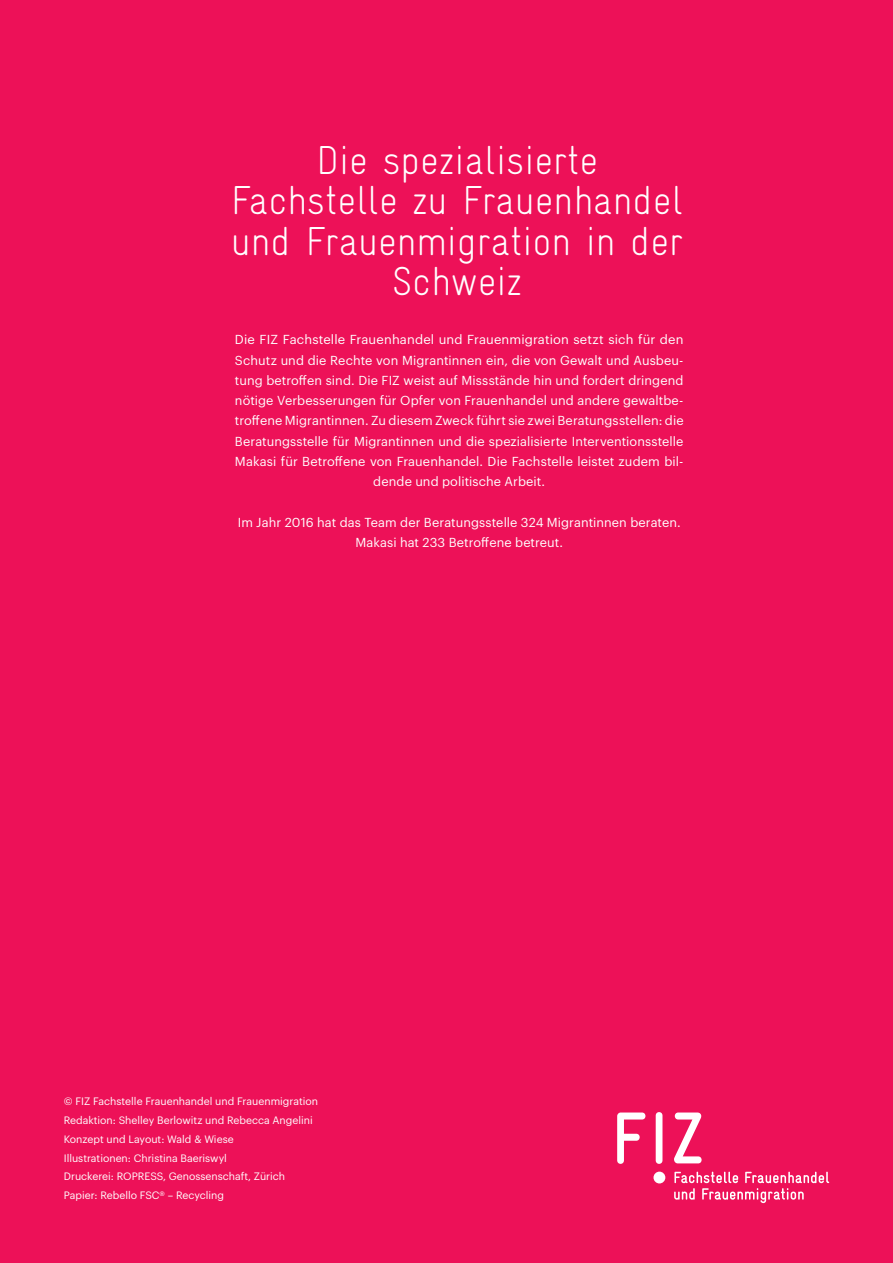
<style>
.page{position:relative;width:893px;height:1263px;background:#ed1158}
.page>*{position:absolute;margin:0;border:0;box-sizing:border-box;transform-origin:0 0}
.t1{font:300 40.5px/40.5px "Gravur Condensed";color:#fff;text-align:center}
.t2{font:12.75px/20.2px "Graphik";letter-spacing:.01em;color:#fff;text-align:center}
.t3{font:10.5px/18.8px "Graphik";color:#fff}
</style>
<div class="page">
<svg style="left:674px;top:1172px;width:155px;height:31px"></svg>
<div style="left:653px;top:1171px;width:12px;height:12px;background:#fff;border-radius:50%"></div>
<svg style="left:617px;top:1112px;width:28px;height:52px"></svg>
<div style="left:656px;top:1112px;width:6px;height:52px;background:#fff;border-radius:3px"></div>
<svg style="left:674px;top:1112px;width:28px;height:51px"></svg>
<h1 class="t1" style="left:231px;top:139px;width:454px">Die spezialisierte<br>Fachstelle zu Frauenhandel und Frauenmigration in der<br>Schweiz</h1>
<p class="t2" style="left:235px;top:328px;width:450px">Die FIZ Fachstelle Frauenhandel und Frauenmigration setzt sich für den Schutz und die Rechte von Migrantinnen ein, die von Gewalt und Ausbeu&shy;tung betroffen sind. Die FIZ weist auf Missstände hin und fordert dringend nötige Verbesserungen für Opfer von Frauenhandel und andere gewaltbe&shy;troffene Migrantinnen. Zu diesem Zweck führt sie zwei Beratungsstellen: die Beratungsstelle für Migrantinnen und die spezialisierte Interventionsstelle Makasi für Betroffene von Frauenhandel. Die Fachstelle leistet zudem bil&shy;dende und politische Arbeit.</p>
<p class="t2" style="left:238px;top:511px;width:445px">Im Jahr 2016 hat das Team der Beratungsstelle 324 Migrantinnen beraten.<br>Makasi hat 233 Betroffene betreut.</p>
<p class="t3" style="left:64px;top:1091px;width:256px">© FIZ Fachstelle Frauenhandel und Frauenmigration Redaktion: Shelley Berlowitz und Rebecca Angelini Konzept und Layout: Wald &amp; Wiese<br>Illustrationen: Christina Baeriswyl<br>Druckerei: ROPRESS, Genossenschaft, Zürich Papier: Rebello FSC® – Recycling</p>
</div>
